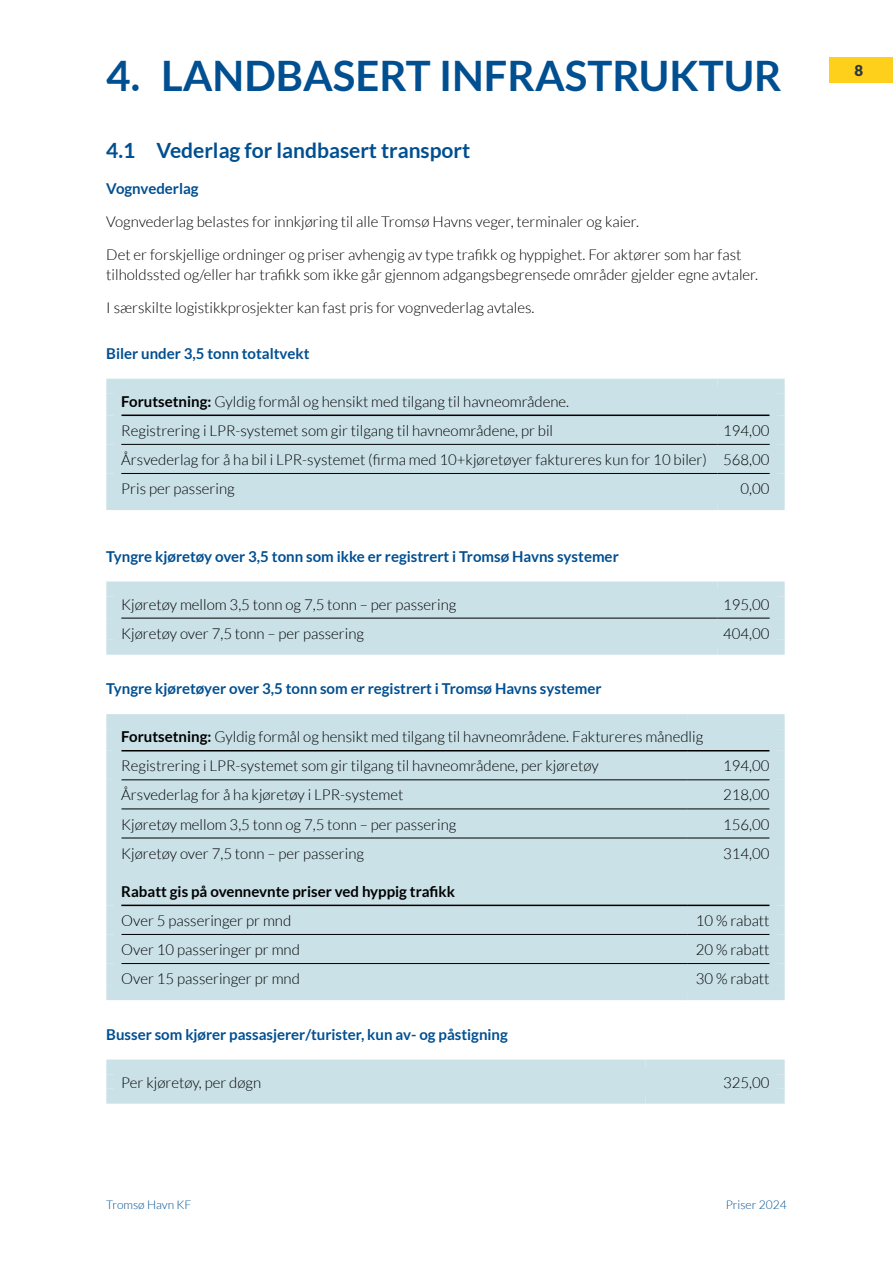
<style>
.page{position:relative;width:893px;height:1263px;background:#fff}
.page>*{position:absolute;margin:0;border:0;box-sizing:border-box;transform-origin:0 0}
.t1{font:700 42px "Lato";color:#004f91}
.t2{font:700 21px "Lato";color:#004f91}
.t3{font:300 15px/29.1px "Lato";color:#000}
.t4{font:700 15px "Lato";color:#004f91}
.t5{font:700 15px "Lato";color:#000}
.t6{font:900 15px "Lato";color:#283542}
.t7{font:300 12px "Lato";color:#004f91}
.s1{font-weight:700}
</style>
<div class="page">
<div style="left:829px;top:57px;width:64px;height:26px;background:#fecf1b"></div>
<div style="left:121px;top:394px;width:649px;height:101px;background:#cae1e8"></div>
<hr style="left:121px;top:414px;width:597px;height:2px;background:#000">
<hr style="left:718px;top:414px;width:52px;height:2px;background:#000">
<div style="left:106px;top:394px;width:15px;height:21px;background:#cae1e8"></div>
<div style="left:106px;top:415px;width:15px;height:29px;background:#cae1e8"></div>
<div style="left:106px;top:444px;width:15px;height:29px;background:#cae1e8"></div>
<div style="left:106px;top:473px;width:15px;height:22px;background:#cae1e8"></div>
<div style="left:106px;top:495px;width:612px;height:15px;background:#cae1e8"></div>
<div style="left:718px;top:495px;width:67px;height:15px;background:#cae1e8"></div>
<div style="left:106px;top:379px;width:612px;height:15px;background:#cae1e8"></div>
<div style="left:718px;top:379px;width:67px;height:15px;background:#cae1e8"></div>
<div style="left:770px;top:394px;width:15px;height:21px;background:#cae1e8"></div>
<div style="left:770px;top:415px;width:15px;height:29px;background:#cae1e8"></div>
<div style="left:770px;top:444px;width:15px;height:29px;background:#cae1e8"></div>
<div style="left:770px;top:473px;width:15px;height:22px;background:#cae1e8"></div>
<hr style="left:121px;top:444px;width:597px;height:1px;background:#000">
<hr style="left:718px;top:444px;width:52px;height:1px;background:#000">
<hr style="left:121px;top:473px;width:597px;height:1px;background:#000">
<hr style="left:718px;top:473px;width:52px;height:1px;background:#000">
<div style="left:121px;top:596px;width:649px;height:44px;background:#cae1e8"></div>
<div style="left:106px;top:596px;width:15px;height:22px;background:#cae1e8"></div>
<div style="left:106px;top:618px;width:15px;height:22px;background:#cae1e8"></div>
<div style="left:106px;top:581px;width:612px;height:15px;background:#cae1e8"></div>
<div style="left:718px;top:581px;width:67px;height:15px;background:#cae1e8"></div>
<div style="left:770px;top:596px;width:15px;height:22px;background:#cae1e8"></div>
<div style="left:770px;top:618px;width:15px;height:22px;background:#cae1e8"></div>
<hr style="left:121px;top:618px;width:597px;height:1px;background:#000">
<hr style="left:718px;top:618px;width:52px;height:1px;background:#000">
<div style="left:106px;top:640px;width:612px;height:15px;background:#cae1e8"></div>
<div style="left:718px;top:640px;width:67px;height:15px;background:#cae1e8"></div>
<div style="left:121px;top:729px;width:649px;height:256px;background:#cae1e8"></div>
<hr style="left:121px;top:779px;width:567px;height:1px;background:#000">
<hr style="left:688px;top:779px;width:82px;height:1px;background:#000">
<hr style="left:121px;top:809px;width:567px;height:1px;background:#000">
<hr style="left:688px;top:809px;width:82px;height:1px;background:#000">
<hr style="left:121px;top:838px;width:567px;height:1px;background:#000">
<hr style="left:688px;top:838px;width:82px;height:1px;background:#000">
<hr style="left:121px;top:934px;width:567px;height:1px;background:#000">
<hr style="left:688px;top:934px;width:82px;height:1px;background:#000">
<hr style="left:121px;top:963px;width:567px;height:1px;background:#000">
<hr style="left:688px;top:963px;width:82px;height:1px;background:#000">
<hr style="left:121px;top:750px;width:567px;height:1px;background:#000">
<hr style="left:688px;top:750px;width:82px;height:1px;background:#000">
<div style="left:106px;top:729px;width:15px;height:22px;background:#cae1e8"></div>
<div style="left:106px;top:751px;width:15px;height:29px;background:#cae1e8"></div>
<div style="left:106px;top:780px;width:15px;height:29px;background:#cae1e8"></div>
<div style="left:106px;top:809px;width:15px;height:29px;background:#cae1e8"></div>
<div style="left:106px;top:838px;width:15px;height:29px;background:#cae1e8"></div>
<div style="left:106px;top:867px;width:15px;height:38px;background:#cae1e8"></div>
<div style="left:106px;top:905px;width:15px;height:29px;background:#cae1e8"></div>
<div style="left:106px;top:934px;width:15px;height:29px;background:#cae1e8"></div>
<div style="left:106px;top:963px;width:15px;height:22px;background:#cae1e8"></div>
<hr style="left:121px;top:905px;width:567px;height:1px;background:#000">
<hr style="left:688px;top:905px;width:82px;height:1px;background:#000">
<div style="left:106px;top:985px;width:582px;height:15px;background:#cae1e8"></div>
<div style="left:688px;top:985px;width:97px;height:15px;background:#cae1e8"></div>
<div style="left:106px;top:714px;width:582px;height:15px;background:#cae1e8"></div>
<div style="left:688px;top:714px;width:97px;height:15px;background:#cae1e8"></div>
<div style="left:770px;top:729px;width:15px;height:22px;background:#cae1e8"></div>
<div style="left:770px;top:751px;width:15px;height:29px;background:#cae1e8"></div>
<div style="left:770px;top:780px;width:15px;height:29px;background:#cae1e8"></div>
<div style="left:770px;top:809px;width:15px;height:29px;background:#cae1e8"></div>
<div style="left:770px;top:838px;width:15px;height:29px;background:#cae1e8"></div>
<div style="left:770px;top:867px;width:15px;height:38px;background:#cae1e8"></div>
<div style="left:770px;top:905px;width:15px;height:29px;background:#cae1e8"></div>
<div style="left:770px;top:934px;width:15px;height:29px;background:#cae1e8"></div>
<div style="left:770px;top:963px;width:15px;height:22px;background:#cae1e8"></div>
<div style="left:121px;top:1074px;width:649px;height:15px;background:#cae1e8"></div>
<div style="left:106px;top:1074px;width:15px;height:15px;background:#cae1e8"></div>
<div style="left:770px;top:1074px;width:15px;height:15px;background:#cae1e8"></div>
<div style="left:106px;top:1059px;width:539px;height:15px;background:#cae1e8"></div>
<div style="left:645px;top:1059px;width:140px;height:15px;background:#cae1e8"></div>
<div style="left:106px;top:1089px;width:539px;height:15px;background:#cae1e8"></div>
<div style="left:645px;top:1089px;width:140px;height:15px;background:#cae1e8"></div>
<h1 class="t1" style="left:106px;top:52px;width:677px">4. LANDBASERT INFRASTRUKTUR</h1>
<h2 class="t2" style="left:106px;top:138px;width:365px">4.1 Vederlag for landbasert transport</h2>
<p class="t4" style="left:106px;top:180px;width:94px">Vognvederlag</p>
<p class="t3" style="left:106px;top:207px;width:534px">Vognvederlag belastes for innkjøring til alle Tromsø Havns veger, terminaler og kaier.</p>
<p class="t3" style="left:106px;top:245px;width:653px;line-height:19.5px">Det er forskjellige ordninger og priser avhengig av type trafikk og hyppighet. For aktører som har fast tilholdssted og/eller har trafikk som ikke går gjennom adgangsbegrensede områder gjelder egne avtaler.</p>
<p class="t3" style="left:106px;top:293px;width:430px">I særskilte logistikkprosjekter kan fast pris for vognvederlag avtales.</p>
<p class="t4" style="left:106px;top:345px;width:205px">Biler under 3,5 tonn totaltvekt</p>
<p class="t3" style="left:121px;top:387px;width:449px"><span class="s1">Forutsetning:</span> Gyldig formål og hensikt med tilgang til havneområdene.<br>Registrering i LPR-systemet som gir tilgang til havneområdene, pr bil</p>
<p class="t3" style="left:121px;top:416px;width:650px;text-align:justify;text-indent:602px">194,00<br>Årsvederlag for å ha bil i LPR-systemet (firma med 10+kjøretøyer faktureres kun for 10 biler) 568,00<br>Pris per passering</p>
<p class="t3" style="left:741px;top:474px;width:31px">0,00</p>
<p class="t4" style="left:106px;top:548px;width:514px">Tyngre kjøretøy over 3,5 tonn som ikke er registrert i Tromsø Havns systemer</p>
<p class="t3" style="left:121px;top:590px;width:337px">Kjøretøy mellom 3,5 tonn og 7,5 tonn – per passering</p>
<p class="t3" style="left:723px;top:590px;width:48px">195,00</p>
<p class="t3" style="left:121px;top:619px;width:244px">Kjøretøy over 7,5 tonn – per passering</p>
<p class="t3" style="left:723px;top:619px;width:48px">404,00</p>
<p class="t4" style="left:106px;top:680px;width:497px">Tyngre kjøretøyer over 3,5 tonn som er registrert i Tromsø Havns systemer</p>
<p class="t3" style="left:121px;top:722px;width:583px"><span class="s1">Forutsetning:</span> Gyldig formål og hensikt med tilgang til havneområdene. Faktureres månedlig<br>Registrering i LPR-systemet som gir tilgang til havneområdene, per kjøretøy</p>
<p class="t3" style="left:723px;top:751px;width:48px">194,00</p>
<p class="t3" style="left:121px;top:780px;width:284px">Årsvederlag for å ha kjøretøy i LPR-systemet</p>
<p class="t3" style="left:723px;top:780px;width:48px">218,00</p>
<p class="t3" style="left:121px;top:810px;width:337px">Kjøretøy mellom 3,5 tonn og 7,5 tonn – per passering</p>
<p class="t3" style="left:723px;top:810px;width:48px">156,00</p>
<p class="t3" style="left:121px;top:839px;width:244px">Kjøretøy over 7,5 tonn – per passering</p>
<p class="t3" style="left:723px;top:839px;width:48px">314,00</p>
<p class="t5" style="left:121px;top:883px;width:335px">Rabatt gis på ovennevnte priser ved hyppig trafikk</p>
<p class="t3" style="left:121px;top:906px;width:171px">Over 5 passeringer pr mnd</p>
<p class="t3" style="left:696px;top:906px;width:75px">10 % rabatt</p>
<p class="t3" style="left:121px;top:935px;width:180px">Over 10 passeringer pr mnd</p>
<p class="t3" style="left:696px;top:935px;width:75px">20 % rabatt</p>
<p class="t3" style="left:121px;top:964px;width:180px">Over 15 passeringer pr mnd</p>
<p class="t3" style="left:696px;top:964px;width:75px">30 % rabatt</p>
<p class="t4" style="left:106px;top:1026px;width:403px">Busser som kjører passasjerer/turister, kun av- og påstigning</p>
<p class="t3" style="left:121px;top:1068px;width:141px">Per kjøretøy, per døgn</p>
<p class="t3" style="left:723px;top:1068px;width:48px">325,00</p>
<p class="t7" style="left:106px;top:1198px;width:87px">Tromsø Havn KF</p>
<p class="t7" style="left:726px;top:1198px;width:62px">Priser 2024</p>
<p class="t6" style="left:854px;top:62px;width:10px">8</p>
</div>
